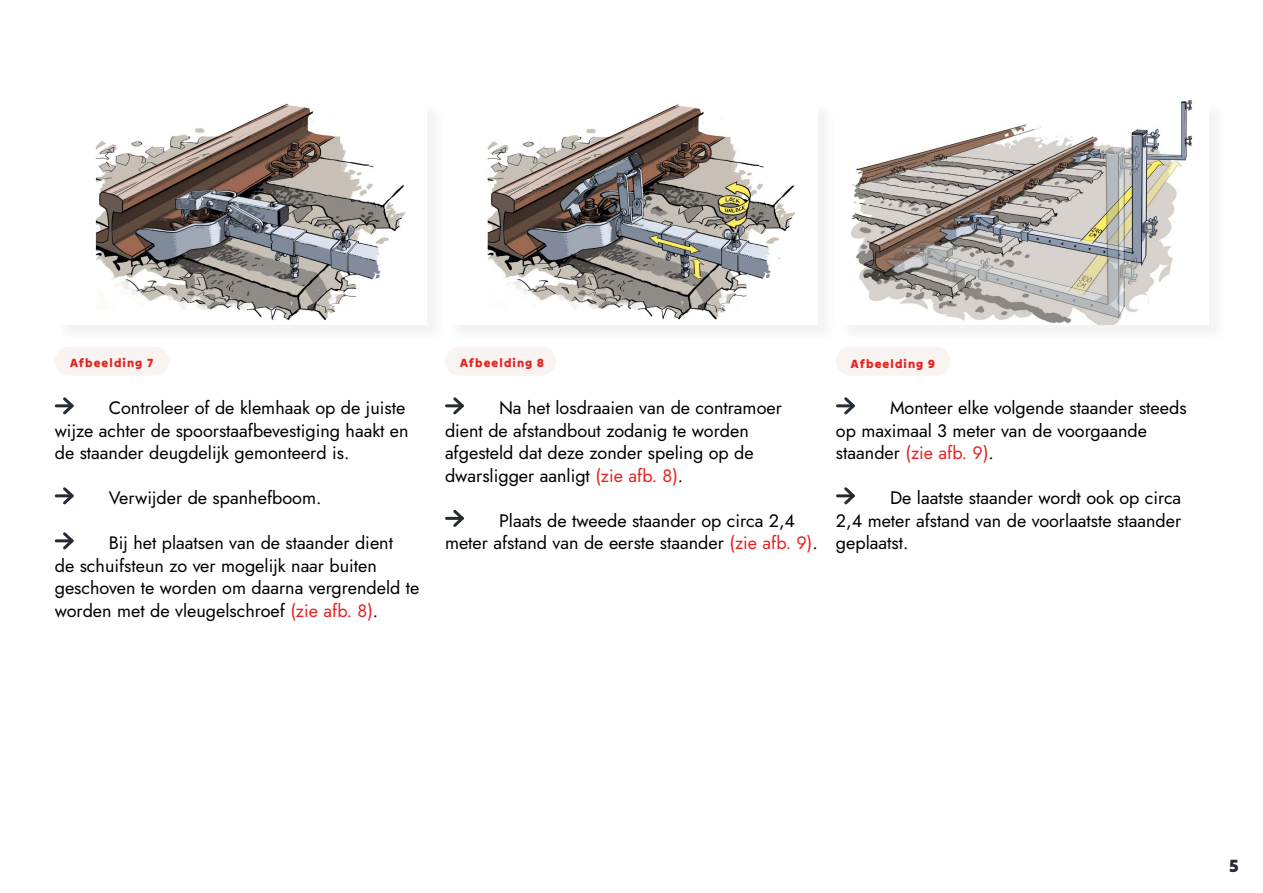
<style>
.page{position:relative;width:1263px;height:893px;background:#fff}
.page>*{position:absolute;margin:0;border:0;box-sizing:border-box;transform-origin:0 0}
.t1{font:18px/22.5px "Jost";color:#000}
.t2{font:18px "Tilt Warp";color:#242b32}
.t3{font:12px "Tilt Warp";letter-spacing:.09em;color:#e52321}
.s1{color:#e52321}
</style>
<div class="page">
<div style="left:56px;top:101px;width:389px;height:242px;background:#f8f8f8"></div>
<div style="left:54px;top:99px;width:373px;height:225px;background:#fff"></div>
<img style="left:95px;top:103px;width:310px;height:217px">
<div style="left:447px;top:101px;width:389px;height:242px;background:#f8f8f8"></div>
<div style="left:445px;top:99px;width:373px;height:225px;background:#fff"></div>
<img style="left:487px;top:104px;width:308px;height:216px">
<div style="left:838px;top:101px;width:389px;height:242px;background:#f8f8f8"></div>
<div style="left:836px;top:99px;width:373px;height:225px;background:#fff"></div>
<img style="left:851px;top:100px;width:342px;height:224px">
<div style="left:55px;top:347px;width:114px;height:29px;background:#f9f4f2;border-radius:15px"></div>
<div style="left:445px;top:347px;width:111px;height:29px;background:#f9f4f2;border-radius:15px"></div>
<div style="left:836px;top:347px;width:114px;height:29px;background:#f9f4f2;border-radius:15px"></div>
<hr style="left:56px;top:404px;width:16px;height:3px;background:#242b32">
<svg style="left:60px;top:397px;width:14px;height:18px"></svg>
<hr style="left:56px;top:494px;width:16px;height:3px;background:#242b32">
<svg style="left:60px;top:487px;width:14px;height:18px"></svg>
<hr style="left:56px;top:539px;width:16px;height:3px;background:#242b32">
<svg style="left:60px;top:532px;width:14px;height:18px"></svg>
<hr style="left:446px;top:404px;width:16px;height:3px;background:#242b32">
<svg style="left:450px;top:397px;width:14px;height:18px"></svg>
<hr style="left:446px;top:517px;width:16px;height:3px;background:#242b32">
<svg style="left:450px;top:509px;width:14px;height:18px"></svg>
<hr style="left:837px;top:404px;width:16px;height:3px;background:#242b32">
<svg style="left:841px;top:397px;width:14px;height:18px"></svg>
<hr style="left:837px;top:494px;width:16px;height:3px;background:#242b32">
<svg style="left:841px;top:487px;width:14px;height:18px"></svg>
<p class="t3" style="left:70px;top:353px;width:85px">Afbeelding 7</p>
<p class="t3" style="left:460px;top:353px;width:85px">Afbeelding 8</p>
<p class="t3" style="left:851px;top:354px;width:85px">Afbeelding 9</p>
<p class="t1" style="left:55px;top:397px;width:355px;text-indent:54px">Controleer of de klemhaak op de juiste wijze achter de spoorstaafbevestiging haakt en de staander deugdelijk gemonteerd is.</p>
<p class="t1" style="left:109px;top:487px;width:214px">Verwijder de spanhefboom.</p>
<p class="t1" style="left:55px;top:532px;width:366px;text-indent:54px">Bij het plaatsen van de staander dient<br>de schuifsteun zo ver mogelijk naar buiten geschoven te worden om daarna vergrendeld te worden met de vleugelschroef <span class="s1">(zie afb. 8)</span>.</p>
<p class="t1" style="left:445px;top:397px;width:338px;text-indent:54px">Na het losdraaien van de contramoer dient de afstandbout zodanig te worden afgesteld dat deze zonder speling op de dwarsligger aanligt <span class="s1">(zie afb. 8)</span>.</p>
<p class="t1" style="left:445px;top:509px;width:374px;text-indent:54px">Plaats de tweede staander op circa 2,4 meter afstand van de eerste staander <span class="s1">(zie afb. 9)</span>.</p>
<p class="t1" style="left:836px;top:397px;width:352px;text-indent:54px">Monteer elke volgende staander steeds op maximaal 3 meter van de voorgaande staander <span class="s1">(zie afb. 9)</span>.</p>
<p class="t1" style="left:836px;top:487px;width:347px;text-align:justify;text-indent:54px">De laatste staander wordt ook op circa 2,4 meter afstand van de voorlaatste staander geplaatst.</p>
<p class="t2" style="left:1229px;top:850px;width:11px">5</p>
</div>
